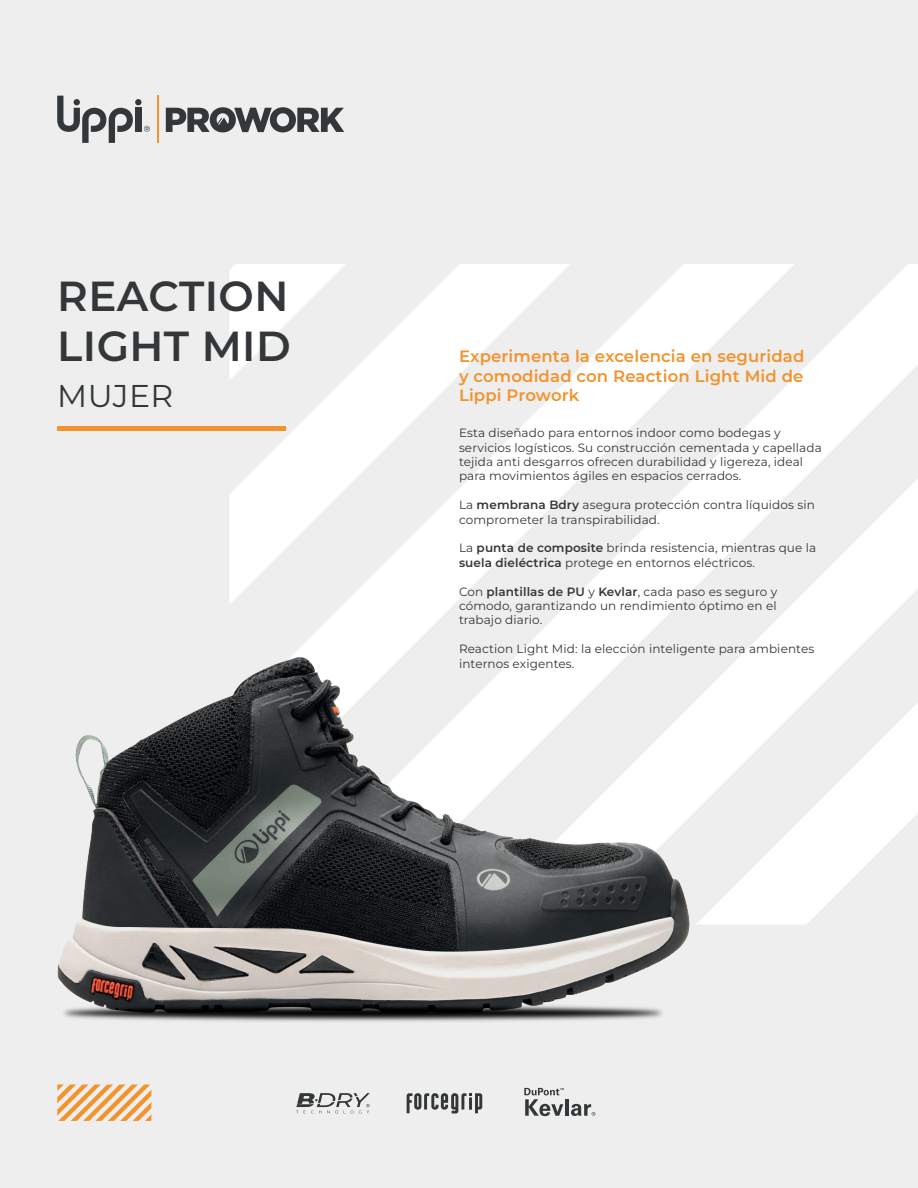
<style>
.page{position:relative;width:918px;height:1188px;background:#edeeed}
.page>*{position:absolute;margin:0;border:0;box-sizing:border-box;transform-origin:0 0}
.t1{font:600 42px/50.4px "Montserrat";letter-spacing:.01em;color:#333739}
.t2{font:31.5px "Montserrat";letter-spacing:.01em;color:#333739}
.t3{font:600 16.5px/19.8px "Montserrat";letter-spacing:.01em;color:#f2932e;text-align:justify}
.t4{font:12px/14.4px "Montserrat";letter-spacing:.01em;color:#333739}
.s1{font-weight:600}
</style>
<div class="page">
<svg style="left:248px;top:264px;width:669px;height:214px"></svg>
<svg style="left:724px;top:478px;width:194px;height:224px"></svg>
<svg style="left:724px;top:702px;width:194px;height:222px"></svg>
<svg style="left:166px;top:107px;width:178px;height:25px"></svg>
<svg style="left:57px;top:96px;width:93px;height:47px"></svg>
<hr style="left:157px;top:96px;width:2px;height:47px;background:#f2932e">
<hr style="left:57px;top:427px;width:229px;height:4px;background:#f2932e">
<img style="left:57px;top:435px;width:667px;height:686px">
<img style="left:917px;top:264px;width:1px;height:264px">
<svg style="left:407px;top:1093px;width:75px;height:20px"></svg>
<svg style="left:296px;top:1093px;width:74px;height:20px"></svg>
<svg style="left:524px;top:1088px;width:40px;height:28px"></svg>
<hr style="left:565px;top:1099px;width:4px;height:17px;background:#333739">
<svg style="left:571px;top:1104px;width:24px;height:12px"></svg>
<h1 class="t1" style="left:57px;top:269px;width:235px">REACTION<br>LIGHT MID</h1>
<h2 class="t2" style="left:57px;top:375px;width:117px">MUJER</h2>
<h3 class="t3" style="left:459px;top:345px;width:347px">Experimenta la excelencia en seguridad y comodidad con Reaction Light Mid de Lippi Prowork</h3>
<p class="t4" style="left:459px;top:425px;width:364px">Esta diseñado para entornos indoor como bodegas y servicios logísticos. Su construcción cementada y capellada tejida anti desgarros ofrecen durabilidad y ligereza, ideal para movimientos ágiles en espacios cerrados.</p>
<p class="t4" style="left:459px;top:497px;width:357px">La <span class="s1">membrana Bdry</span> asegura protección contra líquidos sin comprometer la transpirabilidad.</p>
<p class="t4" style="left:459px;top:541px;width:359px">La <span class="s1">punta de composite</span> brinda resistencia, mientras que la <span class="s1">suela dieléctrica</span> protege en entornos eléctricos.</p>
<p class="t4" style="left:459px;top:584px;width:320px;text-align:justify">Con <span class="s1">plantillas de PU</span> y <span class="s1">Kevlar</span>, cada paso es seguro y cómodo, garantizando un rendimiento óptimo en el trabajo diario.</p>
<p class="t4" style="left:459px;top:641px;width:357px">Reaction Light Mid: la elección inteligente para ambientes internos exigentes.</p>
</div>
